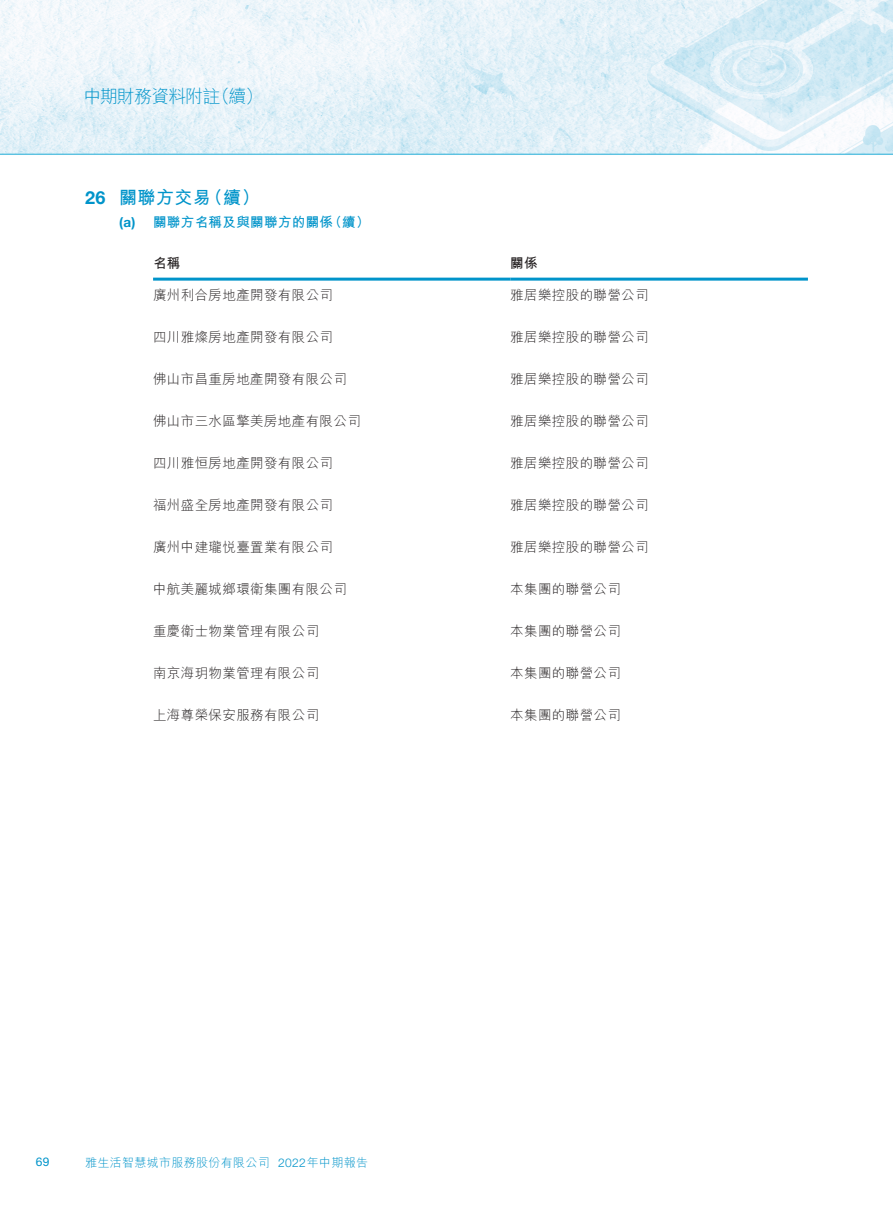
<style>
.page{position:relative;width:893px;height:1212px;background:#fff}
.page>*{position:absolute;margin:0;border:0;box-sizing:border-box;transform-origin:0 0}
.t1{font:300 18px "M Hei HK";letter-spacing:-.055em;color:#0094ca}
.t2{font:700 18px "M Hei HK";letter-spacing:.03em;color:#0094ca}
.t3{font:700 18px "Helvetica Neue LT Std";color:#0094ca}
.t4{font:300 13.5px "M Hei HK";letter-spacing:.03em;color:#231f20}
.t5{font:700 13.5px "M Hei HK";letter-spacing:.03em;color:#0094ca}
.t6{font:700 13.5px "M Hei HK";color:#231f20}
.t7{font:700 13.5px "Helvetica Neue LT Std";color:#0094ca}
.t8{font:300 12px "M Hei HK";letter-spacing:.03em;color:#0094ca}
.t9{font:12px "Helvetica Neue LT Std";color:#0094ca}
.s1{font-family:"Helvetica Neue LT Std"}
</style>
<div class="page">
<img style="left:0;top:0;width:893px;height:278px">
<hr style="left:153px;top:278px;width:357px;height:3px;background:#0094ca">
<hr style="left:510px;top:278px;width:298px;height:3px;background:#0094ca">
<h1 class="t1" style="left:212px;top:87px;width:52px">（續(</h1>
<h1 class="t1" style="left:84px;top:87px;width:138px">中期財務資料附註</h1>
<h1 class="t3" style="left:85px;top:187px;width:22px">26</h1>
<h1 class="t2" style="left:119px;top:184px;width:94px">關聯方交易</h1>
<h1 class="t2" style="left:205px;top:184px;width:56px">（續(</h1>
<p class="t7" style="left:119px;top:213px;width:18px">a( )</p>
<p class="t5" style="left:153px;top:212px;width:182px">關聯方名稱及與關聯方的關係</p>
<p class="t5" style="left:328px;top:212px;width:43px">（續(</p>
<p class="t6" style="left:153px;top:253px;width:29px">名稱</p>
<p class="t4" style="left:153px;top:288px;width:182px">廣州利合房地產開發有限公司</p>
<p class="t4" style="left:153px;top:330px;width:182px">四川雅燦房地產開發有限公司</p>
<p class="t4" style="left:153px;top:372px;width:195px">佛山市昌重房地產開發有限公司</p>
<p class="t4" style="left:153px;top:414px;width:209px">佛山市三水區擎美房地產有限公司</p>
<p class="t4" style="left:153px;top:456px;width:182px">四川雅恒房地產開發有限公司</p>
<p class="t4" style="left:153px;top:498px;width:182px">福州盛全房地產開發有限公司</p>
<p class="t4" style="left:153px;top:540px;width:182px">廣州中建瓏悅臺置業有限公司</p>
<p class="t4" style="left:153px;top:582px;width:195px">中航美麗城鄉環衛集團有限公司</p>
<p class="t4" style="left:153px;top:624px;width:168px">重慶衛士物業管理有限公司</p>
<p class="t4" style="left:153px;top:666px;width:168px">南京海玥物業管理有限公司</p>
<p class="t4" style="left:153px;top:708px;width:168px">上海尊榮保安服務有限公司</p>
<p class="t6" style="left:510px;top:253px;width:29px">關係</p>
<p class="t4" style="left:510px;top:288px;width:140px">雅居樂控股的聯營公司</p>
<p class="t4" style="left:510px;top:330px;width:140px">雅居樂控股的聯營公司</p>
<p class="t4" style="left:510px;top:372px;width:140px">雅居樂控股的聯營公司</p>
<p class="t4" style="left:510px;top:414px;width:140px">雅居樂控股的聯營公司</p>
<p class="t4" style="left:510px;top:456px;width:140px">雅居樂控股的聯營公司</p>
<p class="t4" style="left:510px;top:498px;width:140px">雅居樂控股的聯營公司</p>
<p class="t4" style="left:510px;top:540px;width:140px">雅居樂控股的聯營公司</p>
<p class="t4" style="left:510px;top:582px;width:112px">本集團的聯營公司</p>
<p class="t4" style="left:510px;top:624px;width:112px">本集團的聯營公司</p>
<p class="t4" style="left:510px;top:666px;width:112px">本集團的聯營公司</p>
<p class="t4" style="left:510px;top:708px;width:112px">本集團的聯營公司</p>
<p class="t9" style="left:36px;top:1155px;width:15px">69</p>
<p class="t8" style="left:85px;top:1156px;width:186px">雅生活智慧城市服務股份有限公司</p>
<p class="t8" style="left:278px;top:1156px;width:91px"><span class="s1">2022</span>年中期報告</p>
</div>
